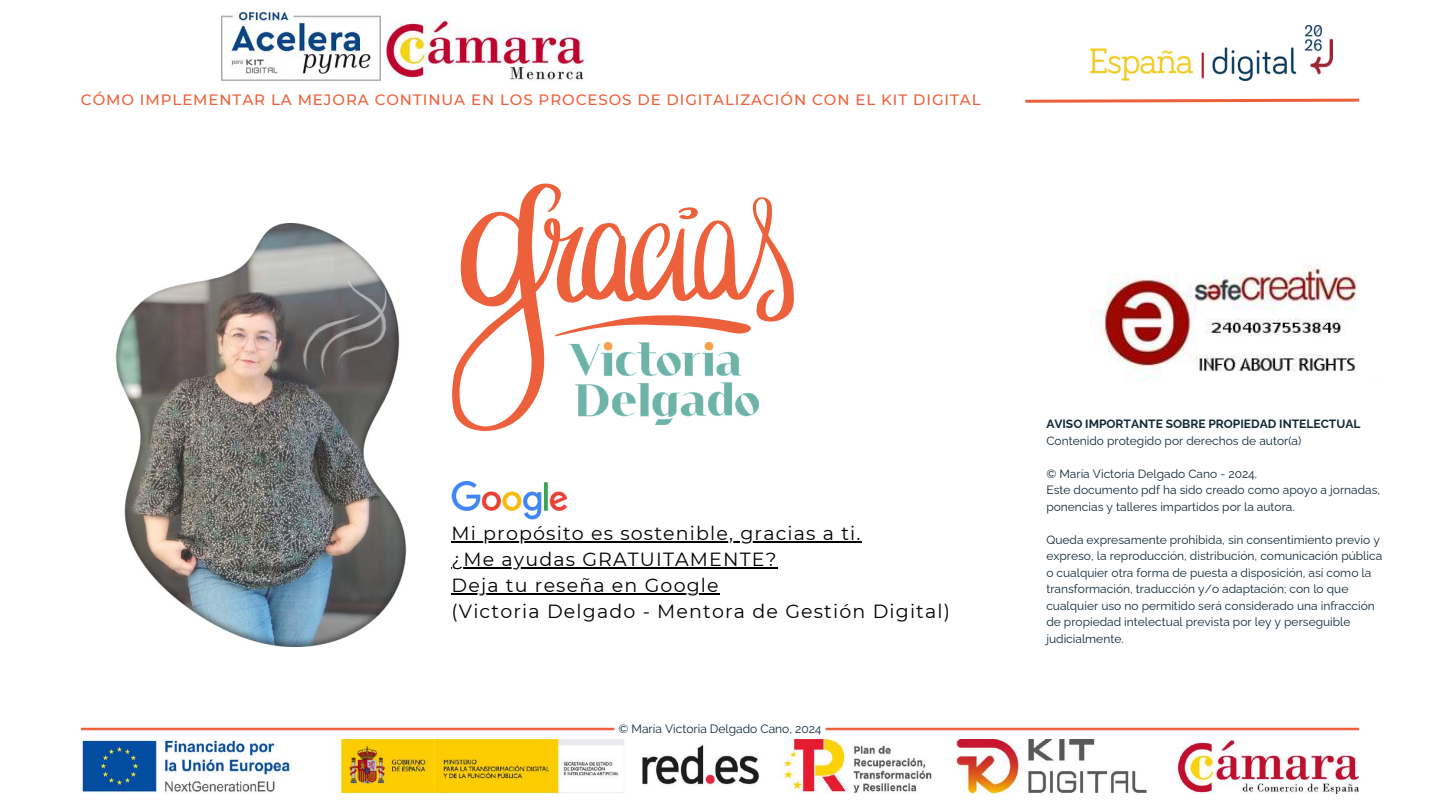
<style>
.page{position:relative;width:1440px;height:810px;background:#fff}
.page>*{position:absolute;margin:0;border:0;box-sizing:border-box;transform-origin:0 0}
.t1{font:19px/26.2px "Montserrat";letter-spacing:.06em;color:#000}
.t2{font:500 15px "Montserrat";letter-spacing:.06em;color:#ec613b}
.t3{font:12px/16.5px "Raleway";color:#112938}
.t4{font:700 12px "Raleway";color:#112938}
</style>
<div class="page">
<svg style="left:1025px;top:98px;width:334px;height:5px"></svg>
<img style="left:1091px;top:25px;width:242px;height:56px">
<img style="left:222px;top:13px;width:159px;height:68px">
<img style="left:381px;top:20px;width:207px;height:60px">
<svg style="left:81px;top:728px;width:1278px;height:2px"></svg>
<img style="left:81px;top:740px;width:1278px;height:53px">
<img style="left:452px;top:482px;width:116px;height:38px">
<hr style="left:452px;top:541px;width:410px;height:2px;background:#000">
<hr style="left:452px;top:567px;width:326px;height:2px;background:#000">
<hr style="left:452px;top:594px;width:268px;height:1px;background:#000">
<svg style="left:452px;top:183px;width:342px;height:248px"></svg>
<svg style="left:555px;top:315px;width:197px;height:21px"></svg>
<svg style="left:678px;top:207px;width:20px;height:12px"></svg>
<img style="left:569px;top:342px;width:190px;height:83px">
<img style="left:115px;top:223px;width:292px;height:423px">
<img style="left:1093px;top:265px;width:263px;height:113px">
<p class="t2" style="left:81px;top:90px;width:901px">CÓMO IMPLEMENTAR LA MEJORA CONTINUA EN LOS PROCESOS DE DIGITALIZACIÓN CON EL KIT DIGITAL</p>
<h1 class="t1" style="left:452px;top:520px;width:500px">Mi propósito es sostenible, gracias a ti.<br>¿Me ayudas GRATUITAMENTE?<br>Deja tu reseña en Google<br>(Victoria Delgado - Mentora de Gestión Digital)</h1>
<p class="t3" style="left:618px;top:720px;width:205px">© María Victoria Delgado Cano, 2024</p>
<p class="t4" style="left:1046px;top:417px;width:316px">AVISO IMPORTANTE SOBRE PROPIEDAD INTELECTUAL</p>
<p class="t3" style="left:1046px;top:432px;width:256px">Contenido protegido por derechos de autor(a)</p>
<p class="t3" style="left:1046px;top:465px;width:335px">©️ María Victoria Delgado Cano - 2024.<br>Este documento pdf ha sido creado como apoyo a jornadas, ponencias y talleres impartidos por la autora.</p>
<p class="t3" style="left:1046px;top:531px;width:337px">Queda expresamente prohibida, sin consentimiento previo y expreso, la reproducción, distribución, comunicación pública o cualquier otra forma de puesta a disposición, así como la transformación, traducción y/o adaptación; con lo que cualquier uso no permitido será considerado una infracción de propiedad intelectual prevista por ley y perseguible judicialmente.</p>
</div>
